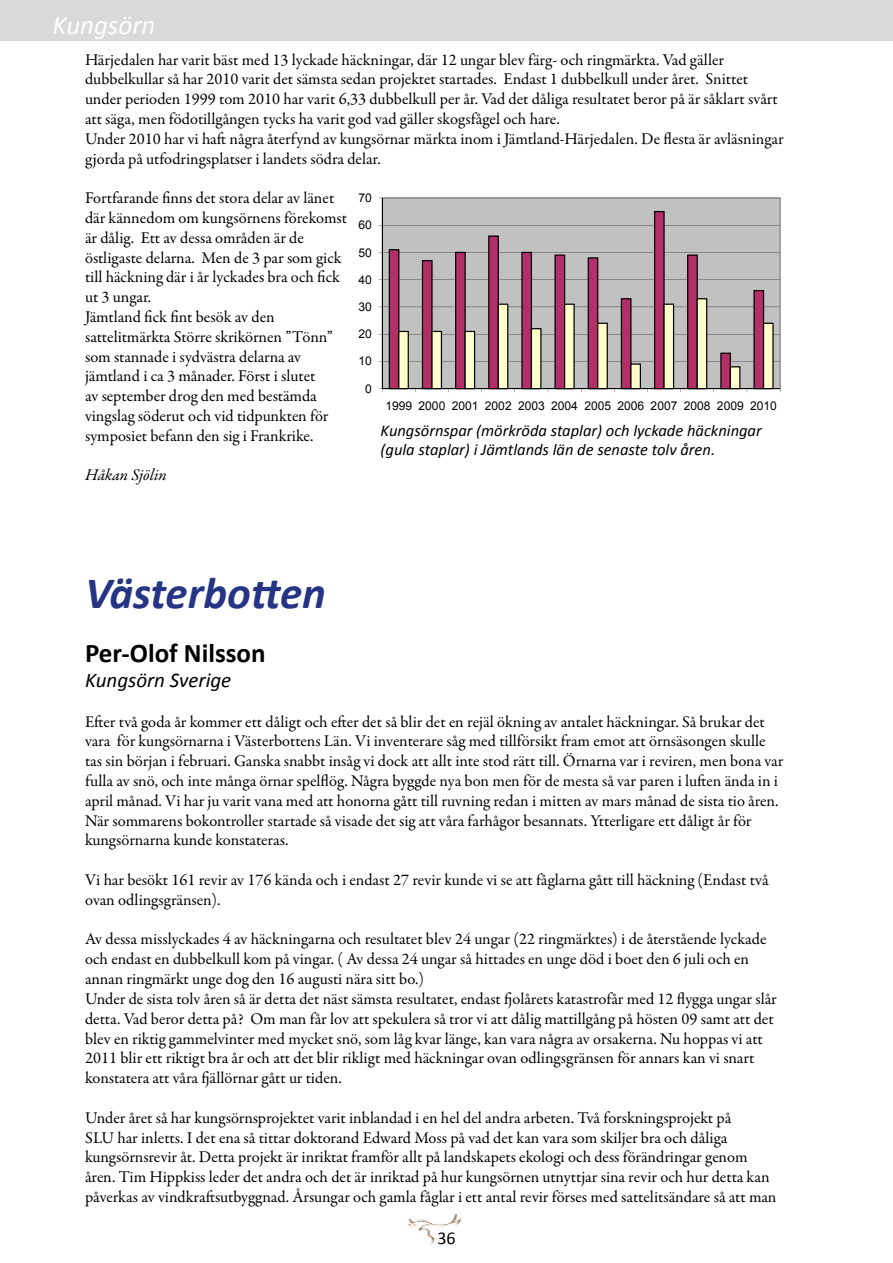
<style>
.page{position:relative;width:893px;height:1263px;background:#fff}
.page>*{position:absolute;margin:0;border:0;box-sizing:border-box;transform-origin:0 0}
.t1{font:italic 700 45px "Calibri";color:#253483}
.t2{font:700 27px "Calibri";color:#000}
.t3{font:italic 27px "Calibri";color:#fff}
.t4{font:italic 21px "Calibri";color:#000}
.t5{font:18px "Calibri";color:#000}
.t6{font:16.5px/19.8px "Garamond Premr Pro";letter-spacing:-.005em;color:#000}
.t7{font:italic 16.5px/19.8px "Calibri";color:#000}
.t8{font:italic 16.5px "Garamond Premr Pro";color:#000}
.t9{font:12px "Arial";color:#000}
</style>
<div class="page">
<img style="left:408px;top:1213px;width:52px;height:32px">
<svg style="left:378px;top:197px;width:403px;height:196px;background:#b5a1a6"></svg>
<div style="left:0;top:0;width:893px;height:40px;background:#dadada"></div>
<h2 class="t3" style="left:53px;top:8px;width:104px">Kungsörn</h2>
<p class="t6" style="left:85px;top:50px;width:700px">Härjedalen har varit bäst med 13 lyckade häckningar, där 12 ungar blev färg- och ringmärkta. Vad gäller dubbelkullar så har 2010 varit det sämsta sedan projektet startades. Endast 1 dubbelkull under året. Snittet under perioden 1999 tom 2010 har varit 6,33 dubbelkull per år. Vad det dåliga resultatet beror på är såklart svårt att säga, men födotillgången tycks ha varit god vad gäller skogsfågel och hare.<br>Under 2010 har vi haft några återfynd av kungsörnar märkta inom i Jämtland-Härjedalen. De flesta är avläsningar gjorda på utfodringsplatser i landets södra delar.</p>
<p class="t6" style="left:85px;top:188px;width:264px">Fortfarande finns det stora delar av länet där kännedom om kungsörnens förekomst är dålig. Ett av dessa områden är de östligaste delarna. Men de 3 par som gick till häckning där i år lyckades bra och fick ut 3 ungar.<br>Jämtland fick fint besök av den sattelitmärkta Större skrikörnen ”Tönn” som stannade i sydvästra delarna av jämtland i ca 3 månader. Först i slutet<br>av september drog den med bestämda vingslag söderut och vid tidpunkten för symposiet befann den sig i Frankrike.</p>
<p class="t8" style="left:85px;top:465px;width:83px">Håkan Sjölin</p>
<p class="t9" style="left:358px;top:190px;width:15px">70</p>
<p class="t9" style="left:358px;top:217px;width:15px">60</p>
<p class="t9" style="left:358px;top:244px;width:15px">50</p>
<p class="t9" style="left:358px;top:272px;width:15px">40</p>
<p class="t9" style="left:358px;top:299px;width:15px">30</p>
<p class="t9" style="left:358px;top:326px;width:15px">20</p>
<p class="t9" style="left:358px;top:353px;width:15px">10</p>
<p class="t9" style="left:365px;top:381px;width:8px">0</p>
<p class="t9" style="left:385px;top:398px;width:393px">1999 2000 2001 2002 2003 2004 2005 2006 2007 2008 2009 2010</p>
<p class="t7" style="left:381px;top:419px;width:383px">Kungsörnspar (mörkröda staplar) och lyckade häckningar (gula staplar) i Jämtlands län de senaste tolv åren.</p>
<h1 class="t1" style="left:85px;top:565px;width:242px">Västerbotten</h1>
<h2 class="t2" style="left:85px;top:636px;width:182px">Per-Olof Nilsson</h2>
<p class="t4" style="left:85px;top:667px;width:148px">Kungsörn Sverige</p>
<p class="t6" style="left:85px;top:712px;width:700px">Efter två goda år kommer ett dåligt och efter det så blir det en rejäl ökning av antalet häckningar. Så brukar det vara för kungsörnarna i Västerbottens Län. Vi inventerare såg med tillförsikt fram emot att örnsäsongen skulle tas sin början i februari. Ganska snabbt insåg vi dock att allt inte stod rätt till. Örnarna var i reviren, men bona var fulla av snö, och inte många örnar spelflög. Några byggde nya bon men för de mesta så var paren i luften ända in i april månad. Vi har ju varit vana med att honorna gått till ruvning redan i mitten av mars månad de sista tio åren.<br>När sommarens bokontroller startade så visade det sig att våra farhågor besannats. Ytterligare ett dåligt år för kungsörnarna kunde konstateras.</p>
<p class="t6" style="left:85px;top:870px;width:685px">Vi har besökt 161 revir av 176 kända och i endast 27 revir kunde vi se att fåglarna gått till häckning (Endast två ovan odlingsgränsen).</p>
<p class="t6" style="left:85px;top:930px;width:693px">Av dessa misslyckades 4 av häckningarna och resultatet blev 24 ungar (22 ringmärktes) i de återstående lyckade och endast en dubbelkull kom på vingar. ( Av dessa 24 ungar så hittades en unge död i boet den 6 juli och en annan ringmärkt unge dog den 16 augusti nära sitt bo.)<br>Under de sista tolv åren så är detta det näst sämsta resultatet, endast fjolårets katastrofår med 12 flygga ungar slår detta. Vad beror detta på? Om man får lov att spekulera så tror vi att dålig mattillgång på hösten 09 samt att det blev en riktig gammelvinter med mycket snö, som låg kvar länge, kan vara några av orsakerna. Nu hoppas vi att 2011 blir ett riktigt bra år och att det blir rikligt med häckningar ovan odlingsgränsen för annars kan vi snart konstatera att våra fjällörnar gått ur tiden.</p>
<p class="t6" style="left:85px;top:1108px;width:693px">Under året så har kungsörnsprojektet varit inblandad i en hel del andra arbeten. Två forskningsprojekt på<br>SLU har inletts. I det ena så tittar doktorand Edward Moss på vad det kan vara som skiljer bra och dåliga kungsörnsrevir åt. Detta projekt är inriktat framför allt på landskapets ekologi och dess förändringar genom åren. Tim Hippkiss leder det andra och det är inriktad på hur kungsörnen utnyttjar sina revir och hur detta kan påverkas av vindkraftsutbyggnad. Årsungar och gamla fåglar i ett antal revir förses med sattelitsändare så att man</p>
<p class="t5" style="left:437px;top:1227px;width:20px">36</p>
</div>
